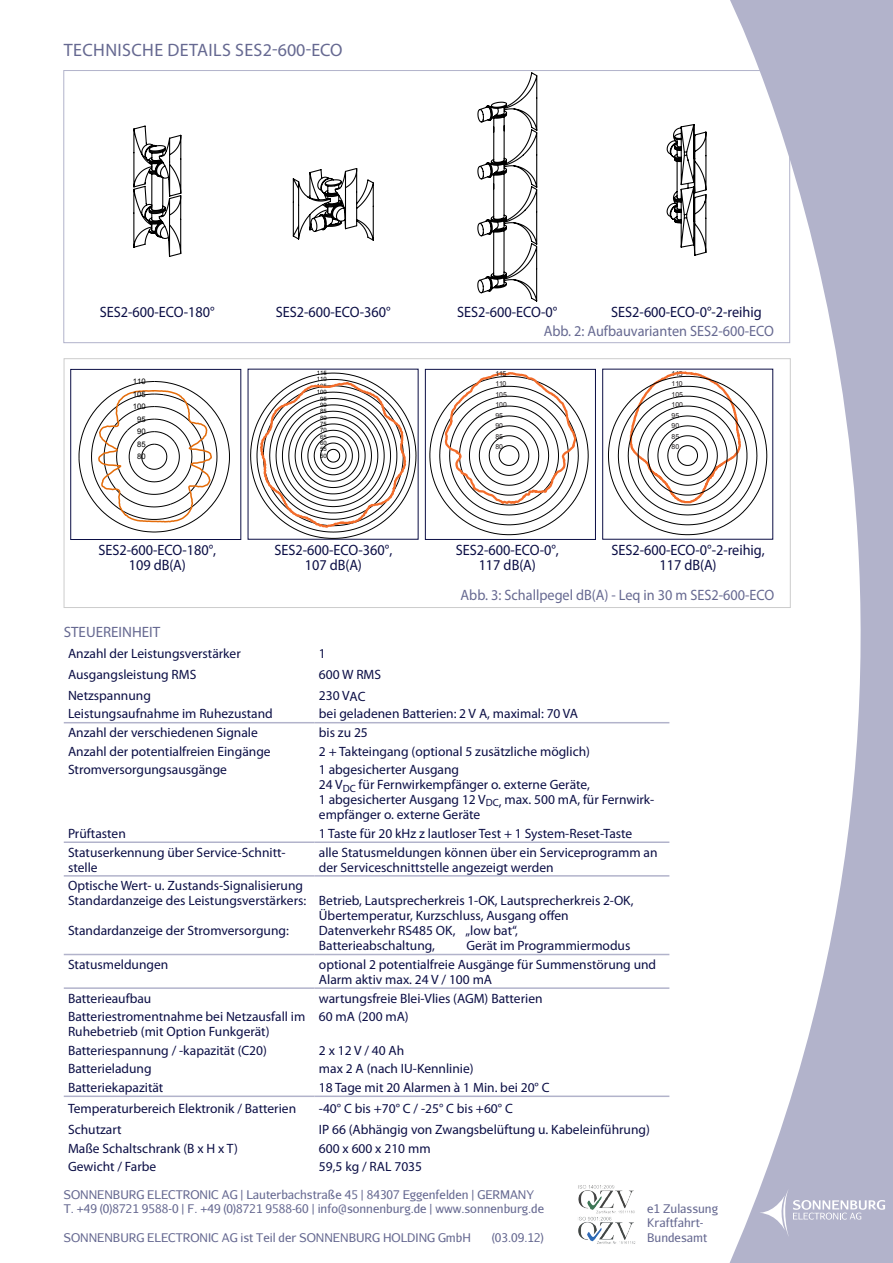
<style>
.page{position:relative;width:893px;height:1263px;background:#fff}
.page>*{position:absolute;margin:0;border:0;box-sizing:border-box;transform-origin:0 0}
.t1{font:18px "Myriad Pro";letter-spacing:.02em;color:#666991}
.t2{font:15px/15px "Myriad Pro";color:#0b0e45;text-align:center;scale:.95 1}
.t3{font:15px "Myriad Pro";color:#666991;scale:.95 1}
.t4{font:15px "Myriad Pro";color:#666991}
.t5{font:13.5px/15px "Myriad Pro";color:#0b0e45}
.t6{font:12px/14.4px "Aurulent Sans";color:#666991}
.t7{font:7.65px "Arial";letter-spacing:.005em;color:#000}
.t8{font:6.9px/10.5px "Arial";color:#231f20}
.t9{font:6px "Arial";color:#000}
</style>
<div class="page">
<svg style="left:724px;top:0;width:169px;height:1263px"></svg>
<svg style="left:760px;top:1189px;width:125px;height:48px;background:#bcbdd1"></svg>
<img style="left:578px;top:1185px;width:58px;height:59px">
<hr style="left:64px;top:722px;width:251px;height:1px;background:#b2b3cb">
<hr style="left:315px;top:722px;width:354px;height:1px;background:#b2b3cb">
<hr style="left:64px;top:841px;width:251px;height:2px;background:#b2b3cb">
<hr style="left:315px;top:841px;width:354px;height:2px;background:#b2b3cb">
<hr style="left:64px;top:875px;width:251px;height:2px;background:#b2b3cb">
<hr style="left:315px;top:875px;width:354px;height:2px;background:#b2b3cb">
<hr style="left:64px;top:954px;width:251px;height:1px;background:#b2b3cb">
<hr style="left:315px;top:954px;width:354px;height:1px;background:#b2b3cb">
<hr style="left:64px;top:987px;width:251px;height:2px;background:#b2b3cb">
<hr style="left:315px;top:987px;width:354px;height:2px;background:#b2b3cb">
<hr style="left:64px;top:1095px;width:251px;height:2px;background:#b2b3cb">
<hr style="left:315px;top:1095px;width:354px;height:2px;background:#b2b3cb">
<svg style="left:133px;top:125px;width:49px;height:132px"></svg>
<svg style="left:292px;top:168px;width:82px;height:73px"></svg>
<svg style="left:477px;top:72px;width:61px;height:230px"></svg>
<svg style="left:666px;top:124px;width:41px;height:132px"></svg>
<div style="left:64px;top:358px;width:727px;height:250px;border:1px solid #ccc"></div>
<div style="left:71px;top:369px;width:170px;height:171px;border:1px solid #0b0e45"></div>
<svg style="left:250px;top:373px;width:166px;height:166px"></svg>
<div style="left:425px;top:369px;width:171px;height:171px;border:1px solid #0b0e45"></div>
<svg style="left:429px;top:372px;width:159px;height:163px"></svg>
<div style="left:71px;top:541px;width:702px;height:17px;background:#fff"></div>
<svg style="left:72px;top:372px;width:158px;height:166px"></svg>
<svg style="left:608px;top:370px;width:159px;height:165px"></svg>
<h1 class="t1" style="left:64px;top:39px;width:280px">TECHNISCHE DETAILS SES2-600-ECO</h1>
<p class="t2" style="left:100px;top:305px;width:122px">SES2-600-ECO-180°</p>
<p class="t2" style="left:276px;top:305px;width:122px">SES2-600-ECO-360°</p>
<p class="t2" style="left:457px;top:305px;width:107px">SES2-600-ECO-0°</p>
<p class="t2" style="left:611px;top:305px;width:160px">SES2-600-ECO-0°-2-reihig</p>
<p class="t3" style="left:544px;top:321px;width:244px">Abb. 2: Aufbauvarianten SES2-600-ECO</p>
<p class="t7" style="left:133px;top:377px;width:14px">110</p>
<p class="t7" style="left:133px;top:389px;width:14px">105</p>
<p class="t7" style="left:133px;top:402px;width:14px">100</p>
<p class="t7" style="left:137px;top:414px;width:10px">95</p>
<p class="t7" style="left:137px;top:427px;width:10px">90</p>
<p class="t7" style="left:137px;top:439px;width:10px">85</p>
<p class="t7" style="left:137px;top:452px;width:10px">80</p>
<p class="t9" style="left:317px;top:369px;width:11px">115</p>
<p class="t8" style="left:672px;top:368px;width:13px">115<br>110<br>105<br>100<br>95<br>90<br>85<br>80</p>
<p class="t8" style="left:495px;top:368px;width:13px">115<br>110<br>105<br>100<br>95<br>90<br>85<br>80</p>
<p class="t9" style="left:317px;top:375px;width:11px">110</p>
<p class="t9" style="left:317px;top:382px;width:11px">105</p>
<p class="t9" style="left:317px;top:388px;width:11px">100</p>
<p class="t9" style="left:320px;top:394px;width:8px">95</p>
<p class="t9" style="left:320px;top:401px;width:8px">90</p>
<p class="t9" style="left:320px;top:407px;width:8px">85</p>
<p class="t9" style="left:320px;top:414px;width:8px">80</p>
<p class="t9" style="left:320px;top:420px;width:8px">75</p>
<p class="t9" style="left:320px;top:426px;width:8px">70</p>
<p class="t9" style="left:320px;top:433px;width:8px">65</p>
<p class="t9" style="left:320px;top:439px;width:8px">60</p>
<p class="t9" style="left:320px;top:445px;width:8px">55</p>
<p class="t9" style="left:320px;top:452px;width:8px">50</p>
<p class="t2" style="left:98px;top:542px;width:126px">SES2-600-ECO-180°,<br>109 dB(A)</p>
<p class="t2" style="left:274px;top:542px;width:126px">SES2-600-ECO-360°,<br>107 dB(A)</p>
<p class="t2" style="left:456px;top:542px;width:110px">SES2-600-ECO-0°,<br>117 dB(A)</p>
<p class="t2" style="left:611px;top:542px;width:163px">SES2-600-ECO-0°-2-reihig,<br>117 dB(A)</p>
<p class="t5" style="left:100px;top:541px;width:35px">-180˚-</p>
<p class="t5" style="left:266px;top:541px;width:26px">360˚</p>
<p class="t5" style="left:451px;top:542px;width:13px">-0</p>
<p class="t5" style="left:602px;top:541px;width:51px">-0˚ 2-line</p>
<p class="t3" style="left:461px;top:586px;width:332px">Abb. 3: Schallpegel dB(A) - Leq in 30 m SES2-600-ECO</p>
<p class="t4" style="left:64px;top:623px;width:98px">STEUEREINHEIT</p>
<p class="t5" style="left:68px;top:646px;width:174px">Anzahl der Leistungsverstärker</p>
<p class="t5" style="left:319px;top:646px;width:8px">1</p>
<p class="t5" style="left:68px;top:667px;width:130px">Ausgangsleistung RMS</p>
<p class="t5" style="left:319px;top:667px;width:64px">600 W RMS</p>
<p class="t5" style="left:68px;top:687px;width:84px">Netzspannung</p>
<p class="t5" style="left:319px;top:687px;width:48px">230 VAC</p>
<p class="t5" style="left:68px;top:706px;width:206px">Leistungsaufnahme im Ruhezustand</p>
<p class="t5" style="left:319px;top:706px;width:261px">bei geladenen Batterien: 2 V A, maximal: 70 VA</p>
<p class="t5" style="left:68px;top:725px;width:191px">Anzahl der verschiedenen Signale</p>
<p class="t5" style="left:319px;top:725px;width:50px">bis zu 25</p>
<p class="t5" style="left:68px;top:743px;width:204px">Anzahl der potentialfreien Eingänge</p>
<p class="t5" style="left:319px;top:743px;width:273px">2 + Takteingang (optional 5 zusätzliche möglich)</p>
<p class="t5" style="left:68px;top:762px;width:160px">Stromversorgungsausgänge</p>
<p class="t5" style="left:319px;top:762px;width:337px">1 abgesicherter Ausgang<br>24 V<sub>DC</sub> für Fernwirkempfänger o. externe Geräte,<br>1 abgesicherter Ausgang 12 V<sub>DC</sub>, max. 500 mA, für Fernwirk&shy;empfänger o. externe Geräte</p>
<p class="t5" style="left:68px;top:826px;width:59px">Prüftasten</p>
<p class="t5" style="left:319px;top:826px;width:315px">1 Taste für 20 kHz z lautloser Test + 1 System-Reset-Taste</p>
<p class="t5" style="left:68px;top:844px;width:219px">Statuserkennung über Service-Schnitt&shy;stelle</p>
<p class="t5" style="left:319px;top:844px;width:340px">alle Statusmeldungen können über ein Serviceprogramm an der Serviceschnittstelle angezeigt werden</p>
<p class="t5" style="left:68px;top:878px;width:240px">Optische Wert- u. Zustands-Signalisierung<br>Standardanzeige des Leistungsverstärkers:</p>
<p class="t5" style="left:68px;top:923px;width:222px">Standardanzeige der Stromversorgung:</p>
<p class="t5" style="left:319px;top:893px;width:316px">Betrieb, Lautsprecherkreis 1-OK, Lautsprecherkreis 2-OK, Übertemperatur, Kurzschluss, Ausgang offen Datenverkehr RS485 OK, „low bat“, Batterieabschaltung,</p>
<p class="t5" style="left:466px;top:938px;width:165px">Gerät im Programmiermodus</p>
<p class="t5" style="left:68px;top:957px;width:102px">Statusmeldungen</p>
<p class="t5" style="left:319px;top:957px;width:339px">optional 2 potentialfreie Ausgänge für Summenstörung und<br>Alarm aktiv max. 24 V / 100 mA</p>
<p class="t5" style="left:68px;top:990px;width:85px">Batterieaufbau</p>
<p class="t5" style="left:319px;top:990px;width:225px">wartungsfreie Blei-Vlies (AGM) Batterien</p>
<p class="t5" style="left:68px;top:1009px;width:239px">Batteriestromentnahme bei Netzausfall im<br>Ruhebetrieb (mit Option Funkgerät)</p>
<p class="t5" style="left:319px;top:1009px;width:91px">60 mA (200 mA)</p>
<p class="t5" style="left:68px;top:1042px;width:200px">Batteriespannung / -kapazität (C20)</p>
<p class="t5" style="left:319px;top:1042px;width:87px">2 x 12 V / 40 Ah</p>
<p class="t5" style="left:68px;top:1061px;width:85px">Batterieladung</p>
<p class="t5" style="left:319px;top:1061px;width:156px">max 2 A (nach IU-Kennlinie)</p>
<p class="t5" style="left:68px;top:1080px;width:97px">Batteriekapazität</p>
<p class="t5" style="left:319px;top:1080px;width:232px">18 Tage mit 20 Alarmen à 1 Min. bei 20° C</p>
<p class="t5" style="left:68px;top:1101px;width:230px">Temperaturbereich Elektronik / Batterien</p>
<p class="t5" style="left:319px;top:1101px;width:195px">-40° C bis +70° C / -25° C bis +60° C</p>
<p class="t5" style="left:68px;top:1122px;width:55px">Schutzart</p>
<p class="t5" style="left:319px;top:1122px;width:332px">IP 66 (Abhängig von Zwangsbelüftung u. Kabeleinführung)</p>
<p class="t5" style="left:68px;top:1140px;width:172px">Maße Schaltschrank (B x H x T)</p>
<p class="t5" style="left:319px;top:1140px;width:113px">600 x 600 x 210 mm</p>
<p class="t5" style="left:68px;top:1159px;width:90px">Gewicht / Farbe</p>
<p class="t5" style="left:319px;top:1159px;width:105px">59,5 kg / RAL 7035</p>
<p class="t6" style="left:64px;top:1186px;width:482px">SONNENBURG ELECTRONIC AG | Lauterbachstraße 45 | 84307 Eggenfelden | GERMANY<br>T. +49 (0)8721 9588-0 | F. +49 (0)8721 9588-60 | info@sonnenburg.de | www.sonnenburg.de</p>
<p class="t6" style="left:64px;top:1230px;width:409px">SONNENBURG ELECTRONIC AG ist Teil der SONNENBURG HOLDING GmbH</p>
<p class="t6" style="left:492px;top:1230px;width:53px">(03.09.12)</p>
<p class="t6" style="left:647px;top:1201px;width:72px">e1 Zulassung<br>Kraftfahrt-<br>Bundesamt</p>
</div>
